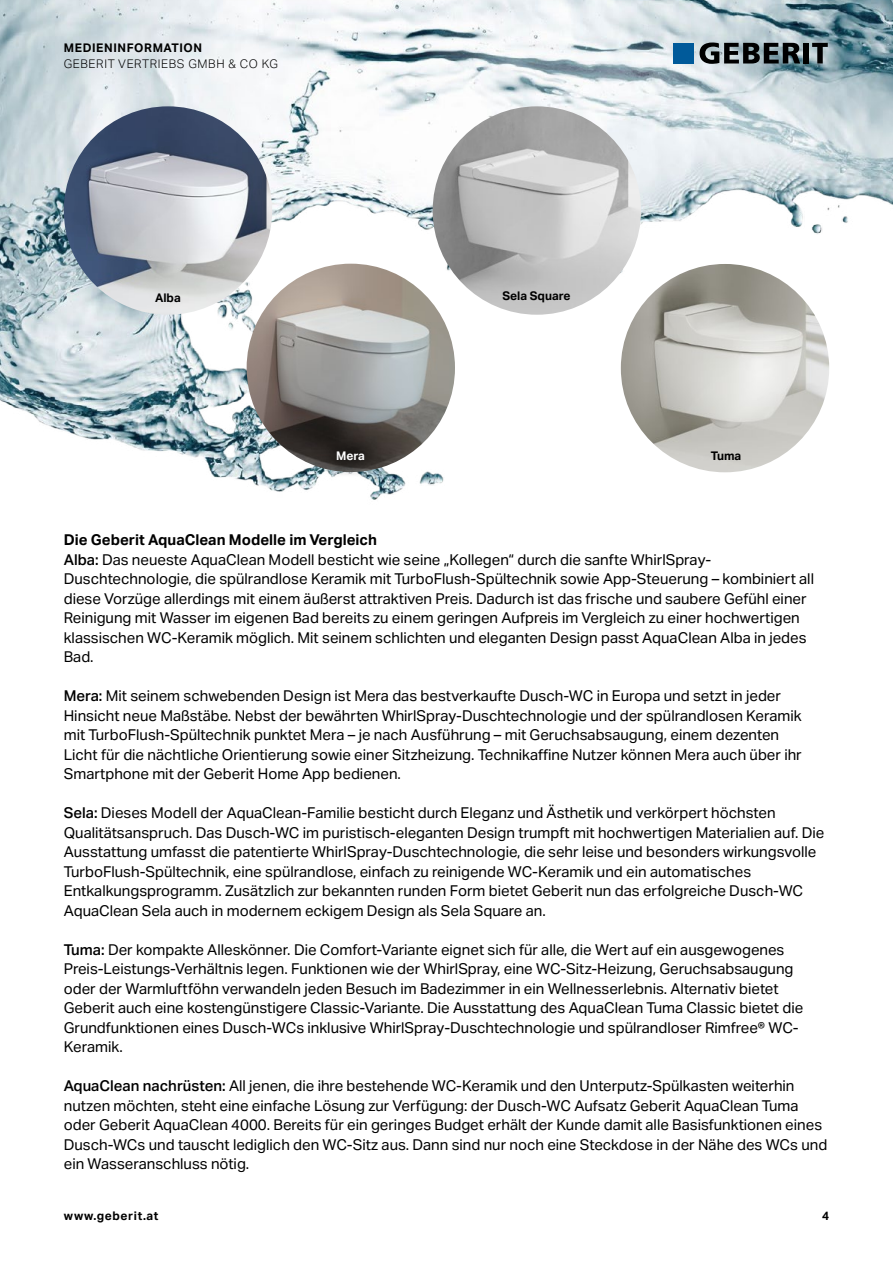
<style>
.page{position:relative;width:893px;height:1263px;background:#fff}
.page>*{position:absolute;margin:0;border:0;box-sizing:border-box;transform-origin:0 0}
.t1{font:15px/19.5px "Aktiv Grotesk Geberit";color:#000}
.t2{font:700 12px "Aktiv Grotesk Geberit";letter-spacing:.05em;color:#000}
.t3{font:300 12px "Aktiv Grotesk Geberit";letter-spacing:.05em;color:#000}
.t4{font:700 12px "Aktiv Grotesk Geberit";color:#000}
.t5{font:700 12px "Aktiv Grotesk Geberit";color:#fff}
.s1{font-weight:700}
.s2{font-weight:500}
</style>
<div class="page">
<img style="left:0;top:0;width:893px;height:500px">
<img style="left:433px;top:106px;width:208px;height:209px;border-radius:104px">
<img style="left:621px;top:264px;width:208px;height:208px;border-radius:104px">
<img style="left:247px;top:264px;width:208px;height:208px;border-radius:104px">
<div style="left:319px;top:433px;width:63px;height:45px;background:#000;opacity:.75"></div>
<img style="left:64px;top:106px;width:208px;height:209px;border-radius:104px">
<svg style="left:700px;top:43px;width:100px;height:21px;background:#485154"></svg>
<div style="left:804px;top:43px;width:5px;height:20px;background:#000"></div>
<svg style="left:812px;top:43px;width:16px;height:20px"></svg>
<div style="left:673px;top:43px;width:21px;height:20px;background:#005a9a"></div>
<p class="t2" style="left:64px;top:40px;width:140px">MEDIENINFORMATION</p>
<p class="t3" style="left:64px;top:57px;width:216px">GEBERIT VERTRIEBS GMBH &amp; CO KG</p>
<p class="t2" style="left:155px;top:291px;width:27px">Alba</p>
<p class="t4" style="left:502px;top:288px;width:70px">Sela Square</p>
<p class="t5" style="left:336px;top:448px;width:30px">Mera</p>
<p class="t2" style="left:711px;top:448px;width:32px">Tuma</p>
<p class="t1" style="left:64px;top:530px;width:752px"><span class="s1">Die Geberit AquaClean Modelle im Vergleich<br></span><span class="s2">Alba:</span> Das neueste AquaClean Modell besticht wie seine „Kollegen“ durch die sanfte WhirlSpray-Duschtechnologie, die spülrandlose Keramik mit TurboFlush-Spültechnik sowie App-Steuerung – kombiniert all diese Vorzüge allerdings mit einem äußerst attraktiven Preis. Dadurch ist das frische und saubere Gefühl einer Reinigung mit Wasser im eigenen Bad bereits zu einem geringen Aufpreis im Vergleich zu einer hochwertigen klassischen WC-Keramik möglich. Mit seinem schlichten und eleganten Design passt AquaClean Alba in jedes Bad.</p>
<p class="t1" style="left:64px;top:686px;width:739px"><span class="s2">Mera:</span> Mit seinem schwebenden Design ist Mera das bestverkaufte Dusch-WC in Europa und setzt in jeder Hinsicht neue Maßstäbe. Nebst der bewährten WhirlSpray-Duschtechnologie und der spülrandlosen Keramik mit TurboFlush-Spültechnik punktet Mera – je nach Ausführung – mit Geruchsabsaugung, einem dezenten Licht für die nächtliche Orientierung sowie einer Sitzheizung. Technikaffine Nutzer können Mera auch über ihr Smartphone mit der Geberit Home App bedienen.</p>
<p class="t1" style="left:64px;top:803px;width:762px"><span class="s2">Sela:</span> Dieses Modell der AquaClean-Familie besticht durch Eleganz und Ästhetik und verkörpert höchsten Qualitätsanspruch. Das Dusch-WC im puristisch-eleganten Design trumpft mit hochwertigen Materialien auf. Die Ausstattung umfasst die patentierte WhirlSpray-Duschtechnologie, die sehr leise und besonders wirkungsvolle TurboFlush-Spültechnik, eine spülrandlose, einfach zu reinigende WC-Keramik und ein automatisches Entkalkungsprogramm. Zusätzlich zur bekannten runden Form bietet Geberit nun das erfolgreiche Dusch-WC AquaClean Sela auch in modernem eckigem Design als Sela Square an.</p>
<p class="t1" style="left:64px;top:940px;width:741px"><span class="s2">Tuma:</span> Der kompakte Alleskönner. Die Comfort-Variante eignet sich für alle, die Wert auf ein ausgewogenes Preis-Leistungs-Verhältnis legen. Funktionen wie der WhirlSpray, eine WC-Sitz-Heizung, Geruchsabsaugung oder der Warmluftföhn verwandeln jeden Besuch im Badezimmer in ein Wellnesserlebnis. Alternativ bietet Geberit auch eine kostengünstigere Classic-Variante. Die Ausstattung des AquaClean Tuma Classic bietet die Grundfunktionen eines Dusch-WCs inklusive WhirlSpray-Duschtechnologie und spülrandloser Rimfree® WC-Keramik.</p>
<p class="t1" style="left:64px;top:1076px;width:765px"><span class="s2">AquaClean nachrüsten:</span> All jenen, die ihre bestehende WC-Keramik und den Unterputz-Spülkasten weiterhin nutzen möchten, steht eine einfache Lösung zur Verfügung: der Dusch-WC Aufsatz Geberit AquaClean Tuma oder Geberit AquaClean 4000. Bereits für ein geringes Budget erhält der Kunde damit alle Basisfunktionen eines Dusch-WCs und tauscht lediglich den WC-Sitz aus. Dann sind nur noch eine Steckdose in der Nähe des WCs und ein Wasseranschluss nötig.</p>
<p class="t2" style="left:64px;top:1209px;width:96px">www.geberit.at</p>
<p class="t2" style="left:822px;top:1209px;width:9px">4</p>
</div>
